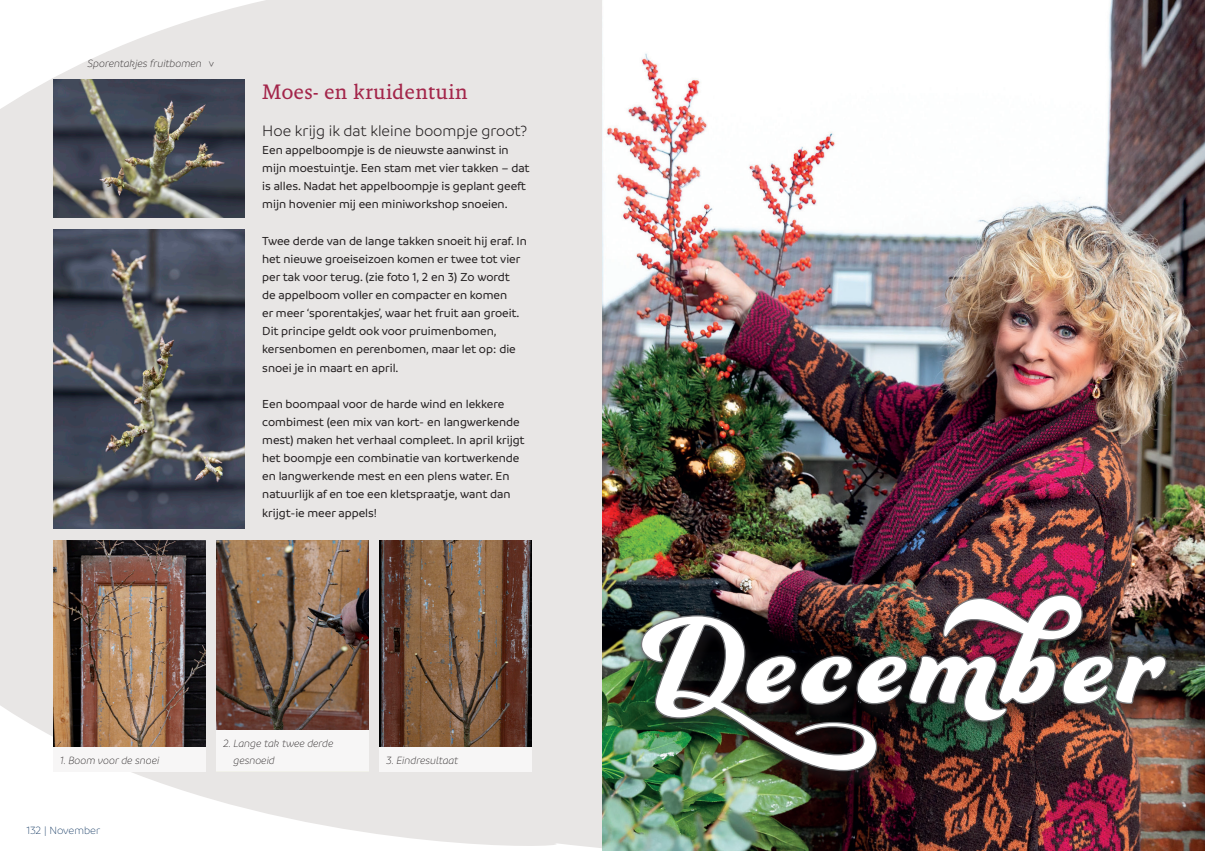
<style>
.page{position:relative;width:1205px;height:851px;background:#fff}
.page>*{position:absolute;margin:0;border:0;box-sizing:border-box;transform-origin:0 0}
.Tussenkop{font:21.25px "Malaga OTCE";color:#a3254a}
.Subkop{font:300 16.25px "Branding";color:#231f20}
.t1{font:500 12.5px/18.1px "Branding";color:#231f20}
.t2{font:italic 300 11.25px/17px "Branding";letter-spacing:-.005em;color:#231f20}
.t3{font:300 11.25px "Branding";color:#09305c}
</style>
<div class="page">
<svg style="left:0;top:0;width:602px;height:848px;background:#eae8e7"></svg>
<img style="left:602px;top:0;width:603px;height:850px">
<div style="left:641px;top:598px;width:538px;height:190px;background:#231f20;opacity:.45"></div>
<div style="left:633px;top:586px;width:541px;height:193px;background:#231f20;opacity:.55"></div>
<img style="left:640px;top:593px;width:527px;height:178px">
<img style="left:53px;top:79px;width:191px;height:139px">
<img style="left:53px;top:230px;width:191px;height:298px">
<img style="left:53px;top:540px;width:153px;height:207px">
<img style="left:379px;top:540px;width:152px;height:207px">
<img style="left:216px;top:540px;width:153px;height:190px">
<div style="left:53px;top:747px;width:153px;height:24px;background:#f7f6f6"></div>
<div style="left:216px;top:730px;width:153px;height:41px;background:#f7f6f6"></div>
<div style="left:379px;top:747px;width:152px;height:24px;background:#f7f6f6"></div>
<p class="t2" style="left:88px;top:55px;width:116px">Sporentakjes fruitbomen</p>
<p class="t2" style="left:221px;top:61px;width:7px;rotate:90deg">&gt;</p>
<p class="Tussenkop" style="left:262px;top:80px;width:207px">Moes- en kruidentuin</p>
<p class="Subkop" style="left:262px;top:122px;width:266px">Hoe krijg ik dat kleine boompje groot?</p>
<p class="t1" style="left:262px;top:141px;width:269px">Een appelboompje is de nieuwste aanwinst in mijn moestuintje. Een stam met vier takken – dat is alles. Nadat het appelboompje is geplant geeft mijn hovenier mij een miniworkshop snoeien.</p>
<p class="t1" style="left:262px;top:231px;width:266px">Twee derde van de lange takken snoeit hij eraf. In het nieuwe groeiseizoen komen er twee tot vier per tak voor terug. (zie foto 1, 2 en 3) Zo wordt<br>de appelboom voller en compacter en komen<br>er meer ‘sporentakjes’, waar het fruit aan groeit.<br>Dit principe geldt ook voor pruimenbomen, kersenbomen en perenbomen, maar let op: die snoei je in maart en april.</p>
<p class="t1" style="left:262px;top:394px;width:264px">Een boompaal voor de harde wind en lekkere combimest (een mix van kort- en langwerkende mest) maken het verhaal compleet. In april krijgt het boompje een combinatie van kortwerkende en langwerkende mest en een plens water. En natuurlijk af en toe een kletspraatje, want dan krijgt-ie meer appels!</p>
<p class="t2" style="left:60px;top:751px;width:101px">1. Boom voor de snoei</p>
<p class="t3" style="left:27px;top:824px;width:75px">132 | November</p>
<p class="t2" style="left:233px;top:735px;width:101px;text-indent:-10px">2. Lange tak twee derde gesnoeid</p>
<p class="t2" style="left:386px;top:751px;width:73px">3. Eindresultaat</p>
</div>
